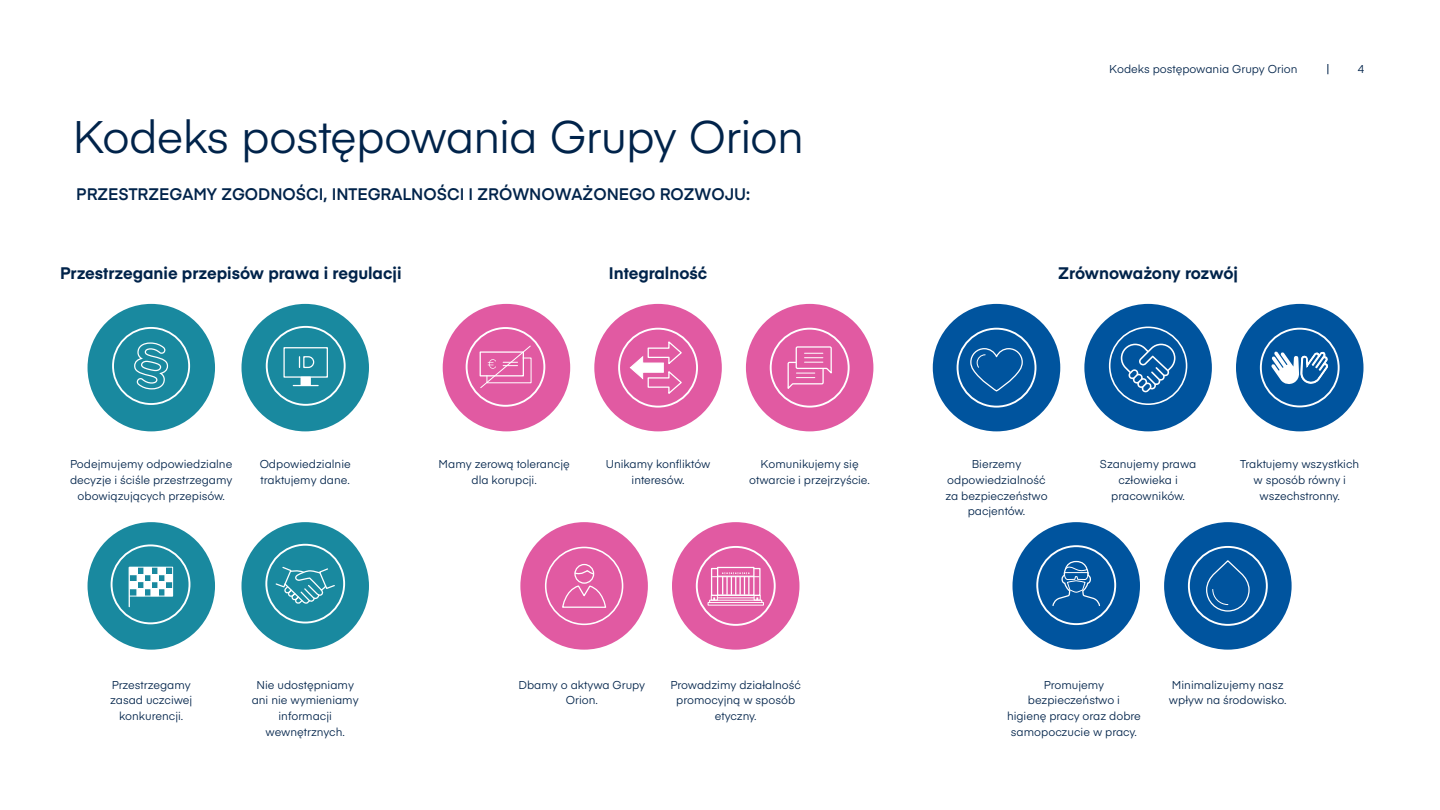
<style>
.page{position:relative;width:1440px;height:810px;background:#fff}
.page>*{position:absolute;margin:0;border:0;box-sizing:border-box;transform-origin:0 0}
.t1{font:45px "Eina 03";letter-spacing:-.02em;color:#00234a}
.t2{font:700 16.5px "Eina 03";color:#00234a}
.H1_sub{font:600 16.5px "Eina 03";color:#00234a}
.Leipis{font:11.25px/15.8px "Eina 03";color:#00234a;text-align:center}
</style>
<div class="page">
<div style="left:88px;top:304px;width:127px;height:127px;background:#19899f;border-radius:50%"></div>
<div style="left:112px;top:327px;width:78px;height:78px;border:2px solid #fff;border-radius:50%"></div>
<svg style="left:134px;top:342px;width:35px;height:48px"></svg>
<div style="left:242px;top:304px;width:127px;height:127px;background:#19899f;border-radius:50%"></div>
<div style="left:266px;top:326px;width:80px;height:80px;border:2px solid #fff;border-radius:50%"></div>
<div style="left:283px;top:347px;width:45px;height:31px;border:1px solid #fff"></div>
<div style="left:301px;top:377px;width:9px;height:8px;background:#fff"></div>
<div style="left:301px;top:377px;width:10px;height:9px;border:1px solid #fff"></div>
<svg style="left:293px;top:385px;width:25px;height:1px"></svg>
<svg style="left:299px;top:356px;width:16px;height:13px"></svg>
<div style="left:443px;top:304px;width:127px;height:127px;background:#e15aa2;border-radius:50%"></div>
<div style="left:466px;top:327px;width:79px;height:80px;border:2px solid #fff;border-radius:50%"></div>
<svg style="left:480px;top:345px;width:52px;height:43px"></svg>
<div style="left:933px;top:304px;width:127px;height:127px;background:#00549e;border-radius:50%"></div>
<div style="left:957px;top:328px;width:79px;height:80px;border:2px solid #fff;border-radius:50%"></div>
<svg style="left:970px;top:348px;width:53px;height:44px"></svg>
<div style="left:594px;top:304px;width:128px;height:127px;background:#e15aa2;border-radius:50%"></div>
<div style="left:618px;top:328px;width:80px;height:80px;border:2px solid #fff;border-radius:50%"></div>
<svg style="left:629px;top:339px;width:53px;height:57px"></svg>
<div style="left:1084px;top:304px;width:128px;height:127px;background:#00549e;border-radius:50%"></div>
<svg style="left:1109px;top:327px;width:78px;height:78px"></svg>
<div style="left:746px;top:304px;width:127px;height:127px;background:#e15aa2;border-radius:50%"></div>
<div style="left:770px;top:328px;width:80px;height:80px;border:2px solid #fff;border-radius:50%"></div>
<svg style="left:787px;top:346px;width:45px;height:43px"></svg>
<div style="left:1236px;top:304px;width:128px;height:127px;background:#00549e;border-radius:50%"></div>
<div style="left:1260px;top:328px;width:80px;height:79px;border:2px solid #fff;border-radius:50%"></div>
<svg style="left:1271px;top:351px;width:58px;height:56px"></svg>
<div style="left:88px;top:522px;width:127px;height:128px;background:#19899f;border-radius:50%"></div>
<div style="left:111px;top:544px;width:79px;height:80px;border:2px solid #fff;border-radius:50%"></div>
<div style="left:129px;top:567px;width:44px;height:29px;border:1px solid #fff"></div>
<div style="left:130px;top:582px;width:7px;height:7px;background:#fff"></div>
<div style="left:130px;top:581px;width:7px;height:8px;border:1px solid #fff"></div>
<div style="left:130px;top:568px;width:7px;height:7px;background:#fff"></div>
<div style="left:130px;top:567px;width:7px;height:8px;border:1px solid #fff"></div>
<div style="left:137px;top:589px;width:7px;height:7px;background:#fff"></div>
<div style="left:137px;top:588px;width:7px;height:8px;border:1px solid #fff"></div>
<div style="left:137px;top:575px;width:7px;height:7px;background:#fff"></div>
<div style="left:137px;top:574px;width:7px;height:8px;border:1px solid #fff"></div>
<div style="left:144px;top:582px;width:7px;height:7px;background:#fff"></div>
<div style="left:144px;top:581px;width:7px;height:8px;border:1px solid #fff"></div>
<div style="left:144px;top:568px;width:7px;height:7px;background:#fff"></div>
<div style="left:144px;top:567px;width:7px;height:8px;border:1px solid #fff"></div>
<div style="left:151px;top:589px;width:7px;height:7px;background:#fff"></div>
<div style="left:151px;top:588px;width:7px;height:8px;border:1px solid #fff"></div>
<div style="left:151px;top:575px;width:7px;height:7px;background:#fff"></div>
<div style="left:151px;top:574px;width:7px;height:8px;border:1px solid #fff"></div>
<div style="left:158px;top:582px;width:7px;height:7px;background:#fff"></div>
<div style="left:158px;top:581px;width:7px;height:8px;border:1px solid #fff"></div>
<div style="left:158px;top:568px;width:7px;height:7px;background:#fff"></div>
<div style="left:158px;top:567px;width:7px;height:8px;border:1px solid #fff"></div>
<div style="left:165px;top:589px;width:7px;height:7px;background:#fff"></div>
<div style="left:165px;top:588px;width:7px;height:8px;border:1px solid #fff"></div>
<div style="left:165px;top:575px;width:7px;height:7px;background:#fff"></div>
<div style="left:165px;top:574px;width:7px;height:8px;border:1px solid #fff"></div>
<hr style="left:129px;top:567px;width:1px;height:40px;background:#fff">
<div style="left:242px;top:522px;width:127px;height:128px;background:#19899f;border-radius:50%"></div>
<div style="left:265px;top:544px;width:80px;height:80px;border:2px solid #fff;border-radius:50%"></div>
<svg style="left:275px;top:566px;width:60px;height:38px"></svg>
<div style="left:520px;top:522px;width:128px;height:128px;background:#e15aa2;border-radius:50%"></div>
<svg style="left:545px;top:547px;width:78px;height:78px"></svg>
<div style="left:1012px;top:522px;width:128px;height:128px;background:#00549e;border-radius:50%"></div>
<div style="left:1036px;top:545px;width:80px;height:80px;border:2px solid #fff;border-radius:50%"></div>
<svg style="left:1052px;top:560px;width:49px;height:47px"></svg>
<div style="left:672px;top:522px;width:128px;height:128px;background:#e15aa2;border-radius:50%"></div>
<div style="left:696px;top:546px;width:80px;height:80px;border:2px solid #fff;border-radius:50%"></div>
<div style="left:709px;top:600px;width:53px;height:3px;border:1px solid #fff"></div>
<div style="left:708px;top:602px;width:56px;height:3px;border:1px solid #fff"></div>
<div style="left:754px;top:595px;width:7px;height:6px;border:1px solid #fff"></div>
<div style="left:711px;top:595px;width:7px;height:6px;border:1px solid #fff"></div>
<svg style="left:710px;top:567px;width:51px;height:33px"></svg>
<div style="left:1164px;top:522px;width:128px;height:128px;background:#00549e;border-radius:50%"></div>
<div style="left:1188px;top:546px;width:80px;height:80px;border:2px solid #fff;border-radius:50%"></div>
<svg style="left:1206px;top:560px;width:44px;height:52px"></svg>
<h1 class="t1" style="left:73px;top:103px;width:733px">Kodeks postępowania Grupy Orion</h1>
<p class="H1_sub" style="left:76px;top:182px;width:675px">PRZESTRZEGAMY ZGODNOŚCI, INTEGRALNOŚCI I ZRÓWNOWAŻONEGO ROZWOJU:</p>
<p class="Leipis" style="left:1109px;top:61px;width:190px">Kodeks postępowania Grupy Orion</p>
<p class="Leipis" style="left:1358px;top:61px;width:8px">4</p>
<h2 class="t2" style="left:60px;top:261px;width:343px">Przestrzeganie przepisów prawa i regulacji</h2>
<h2 class="t2" style="left:609px;top:261px;width:100px">Integralność</h2>
<h2 class="t2" style="left:1058px;top:261px;width:181px">Zrównoważony rozwój</h2>
<p class="Leipis" style="left:260px;top:455px;width:93px;text-align:left">Odpowiedzialnie traktujemy dane.</p>
<p class="Leipis" style="left:606px;top:455px;width:106px">Unikamy konfliktów interesów.</p>
<p class="Leipis" style="left:1100px;top:455px;width:98px">Szanujemy prawa człowieka i pracowników.</p>
<p class="Leipis" style="left:70px;top:455px;width:164px">Podejmujemy odpowiedzialne decyzje i ściśle przestrzegamy obowiązujących przepisów.</p>
<p class="Leipis" style="left:439px;top:455px;width:133px">Mamy zerową tolerancję dla korupcji.</p>
<p class="Leipis" style="left:945px;top:455px;width:104px">Bierzemy odpowiedzialność za bezpieczeństwo pacjentów.</p>
<p class="Leipis" style="left:749px;top:455px;width:122px">Komunikujemy się otwarcie i przejrzyście.</p>
<p class="Leipis" style="left:1240px;top:455px;width:121px">Traktujemy wszystkich w sposób równy i wszechstronny.</p>
<p class="Leipis" style="left:252px;top:676px;width:108px">Nie udostępniamy ani nie wymieniamy informacji wewnętrznych.</p>
<p class="Leipis" style="left:670px;top:676px;width:132px">Prowadzimy działalność promocyjną w sposób etyczny.</p>
<p class="Leipis" style="left:1169px;top:676px;width:119px;text-align:left">Minimalizujemy nasz wpływ na środowisko.</p>
<p class="Leipis" style="left:110px;top:676px;width:84px">Przestrzegamy zasad uczciwej konkurencji.</p>
<p class="Leipis" style="left:519px;top:676px;width:128px">Dbamy o aktywa Grupy<br>Orion.</p>
<p class="Leipis" style="left:1007px;top:676px;width:135px">Promujemy bezpieczeństwo i higienę pracy oraz dobre samopoczucie w pracy.</p>
</div>
